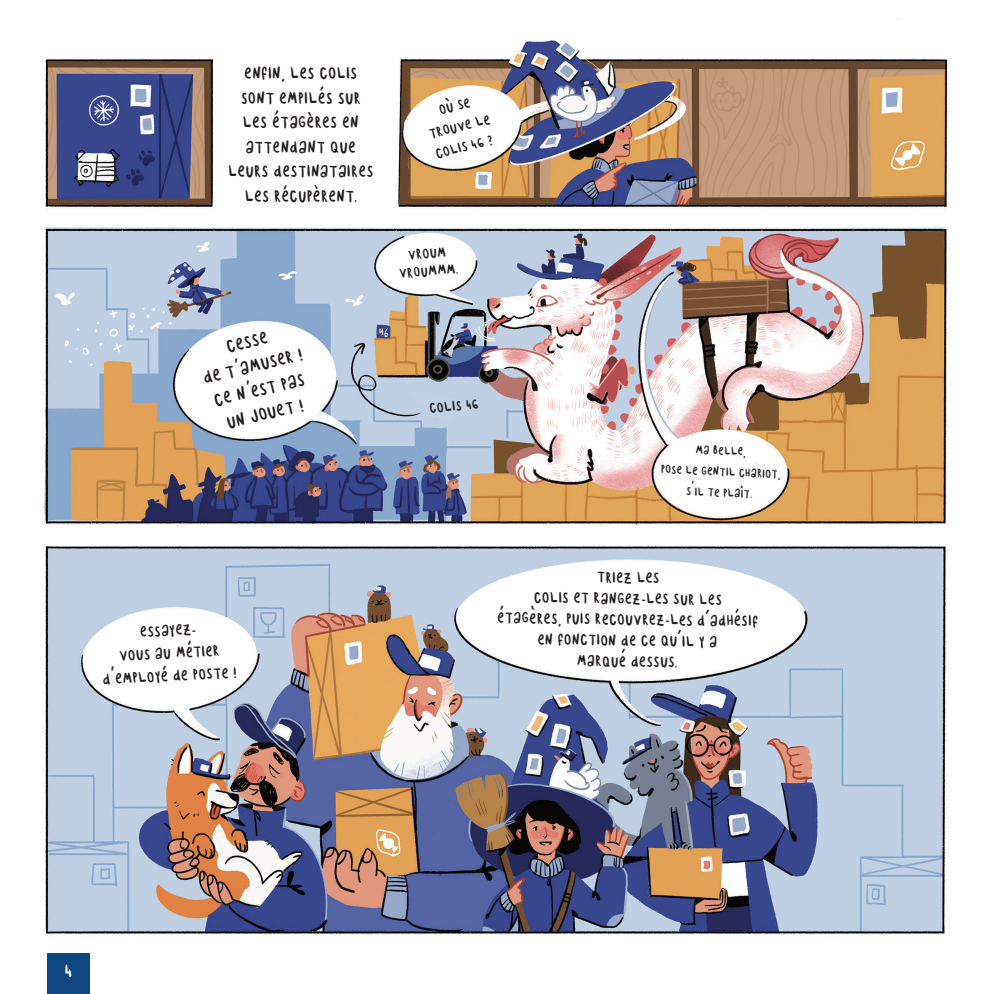
<style>
.page{position:relative;width:993px;height:994px;background:#fff}
.page>*{position:absolute;margin:0;border:0;box-sizing:border-box;transform-origin:0 0}
.t1{font:28px "MOLOKO Y Regular";color:#fff}
.t2{font:26.25px/24.5px "MOLOKO Y Regular";color:#231f20;text-align:center;scale:.96 1}
.t3{font:24.5px/24.5px "MOLOKO Y Regular";letter-spacing:.01em;color:#231f20;text-align:center;scale:.96 1}
.t4{font:22.75px/21px "MOLOKO Y Regular";color:#231f20;text-align:center;scale:.96 1}
.t5{font:21px/21px "MOLOKO Y Regular";color:#231f20;text-align:center;scale:.96 1}
.t6{font:17.5px/21px "MOLOKO Y Regular";color:#231f20;text-align:center;scale:.96 1}
</style>
<div class="page">
<img style="left:44px;top:18px;width:904px;height:976px">
<div style="left:47px;top:953px;width:42px;height:41px;background:#0d4680"></div>
<svg style="left:319px;top:86px;width:5px;height:5px"></svg>
<svg style="left:274px;top:110px;width:5px;height:5px"></svg>
<svg style="left:308px;top:111px;width:4px;height:5px"></svg>
<svg style="left:282px;top:184px;width:5px;height:6px"></svg>
<svg style="left:314px;top:185px;width:4px;height:5px"></svg>
<svg style="left:444px;top:96px;width:5px;height:6px"></svg>
<svg style="left:234px;top:357px;width:4px;height:6px"></svg>
<svg style="left:245px;top:379px;width:5px;height:6px"></svg>
<svg style="left:691px;top:480px;width:3px;height:4px"></svg>
<svg style="left:740px;top:485px;width:3px;height:4px"></svg>
<svg style="left:110px;top:666px;width:4px;height:5px"></svg>
<svg style="left:187px;top:640px;width:5px;height:5px"></svg>
<svg style="left:162px;top:665px;width:5px;height:5px"></svg>
<svg style="left:704px;top:609px;width:5px;height:5px"></svg>
<svg style="left:499px;top:605px;width:5px;height:5px"></svg>
<svg style="left:530px;top:605px;width:5px;height:5px"></svg>
<svg style="left:677px;top:629px;width:5px;height:5px"></svg>
<svg style="left:734px;top:608px;width:5px;height:5px"></svg>
<svg style="left:620px;top:648px;width:5px;height:6px"></svg>
<p class="t3" style="left:228px;top:60px;width:153px">Enfin, les colis sont empiles sur les etageres en attendant que leurs destinataires les recuperent.</p>
<p class="t2" style="left:194px;top:342px;width:108px;rotate:-14deg">Cesse<br>de t amuser !<br>Ce n est pas un jouet !</p>
<p class="t5" style="left:421px;top:103px;width:67px;rotate:-14deg">Ou se trouve le colis 46 ?</p>
<p class="t5" style="left:397px;top:246px;width:63px;line-height:17.5px;rotate:-4deg">Vroum vroummm.</p>
<p class="t5" style="left:429px;top:397px;width:53px;rotate:-4deg">Colis 46</p>
<p class="t6" style="left:662px;top:437px;width:127px;rotate:2deg">Ma belle,<br>pose le gentil chariot, s il te plait.</p>
<p class="t4" style="left:99px;top:622px;width:142px;line-height:22.8px;rotate:-3deg">Essayez-<br>vous au metier<br>d employe de poste !</p>
<p class="t4" style="left:498px;top:564px;width:273px;rotate:1deg">Triez les<br>colis et rangez-les sur les<br>etageres, puis recouvrez-les d adhesif en fonction de ce qu il y a<br>marque dessus.</p>
<p class="t1" style="left:64px;top:960px;width:9px">4</p>
</div>
